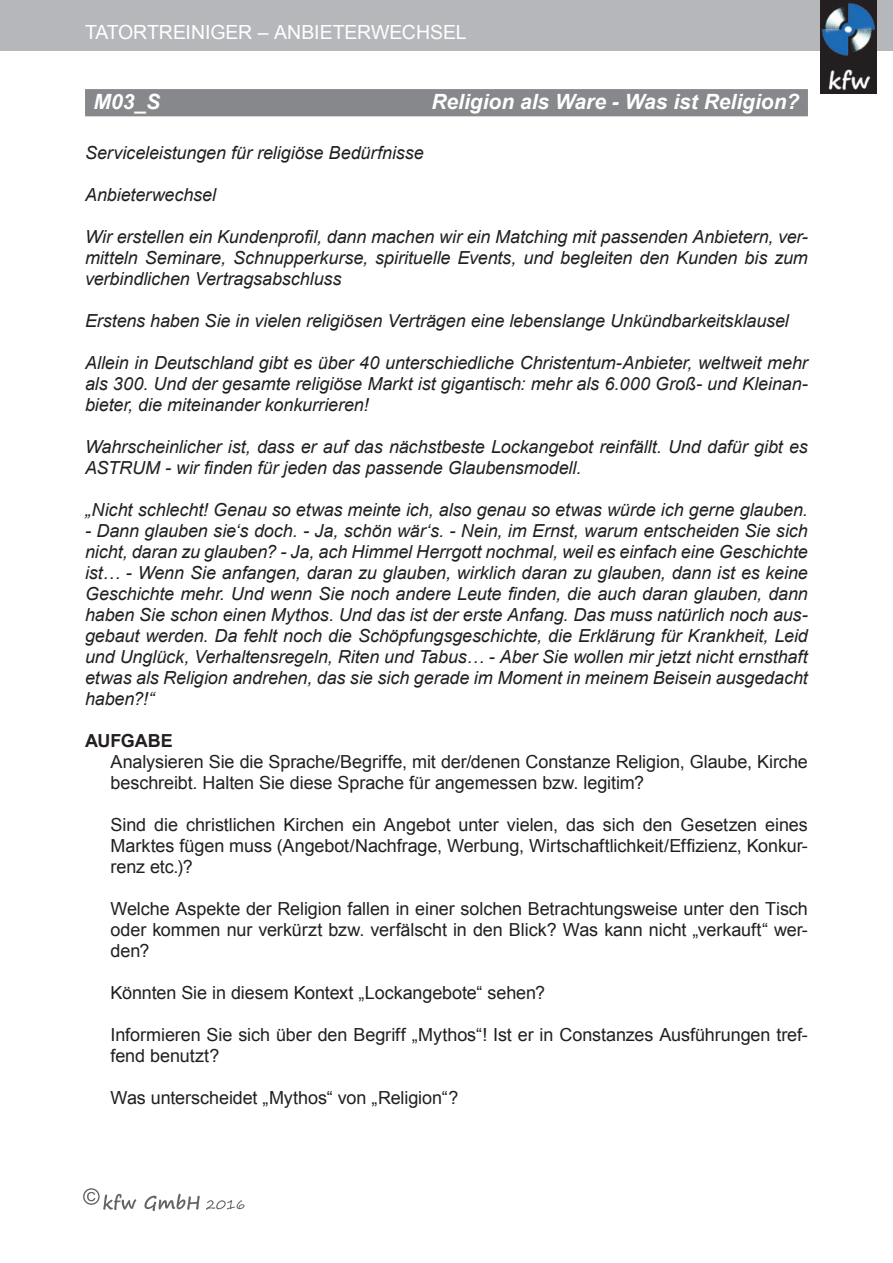
<style>
.page{position:relative;width:893px;height:1263px;background:#fff}
.page>*{position:absolute;margin:0;border:0;box-sizing:border-box;transform-origin:0 0}
.M1-5{font:italic 700 21px "Arial";color:#fff}
.t1{font:19.5px "Arial";letter-spacing:-.005em;color:#fff}
.Standard_Arial_12_14{font:italic 18px/21px "Arial";letter-spacing:-.005em;color:#231f20;text-align:justify}
.Standard_Arial_12_14-2{font:18px/21px "Arial";letter-spacing:-.005em;color:#231f20}
.Standard_Arial_12_14-3{font:700 18px "Arial";letter-spacing:-.005em;color:#231f20}
</style>
<div class="page">
<svg style="left:83px;top:1188px;width:162px;height:23px"></svg>
<div style="left:0;top:0;width:893px;height:51px;background:#b6b7bb"></div>
<img style="left:820px;top:0;width:56px;height:94px">
<div style="left:85px;top:89px;width:723px;height:24px;background:#86888b"></div>
<div style="left:85px;top:109px;width:723px;height:7px;background:#86888b"></div>
<p class="t1" style="left:85px;top:19px;width:383px">TATORTREINIGER – ANBIETERWECHSEL</p>
<p class="M1-5" style="left:94px;top:87px;width:68px">M03_S</p>
<p class="M1-5" style="left:431px;top:87px;width:369px">Religion als Ware - Was ist Religion?</p>
<p class="Standard_Arial_12_14" style="left:85px;top:142px;width:340px">Serviceleistungen für religiöse Bedürfnisse</p>
<p class="Standard_Arial_12_14" style="left:85px;top:184px;width:133px">Anbieterwechsel</p>
<p class="Standard_Arial_12_14" style="left:85px;top:226px;width:724px">Wir erstellen ein Kundenprofil, dann machen wir ein Matching mit passenden Anbietern, ver&shy;mitteln Seminare, Schnupperkurse, spirituelle Events, und begleiten den Kunden bis zum verbindlichen Vertragsabschluss</p>
<p class="Standard_Arial_12_14" style="left:85px;top:310px;width:705px">Erstens haben Sie in vielen religiösen Verträgen eine lebenslange Unkündbarkeitsklausel</p>
<p class="Standard_Arial_12_14" style="left:85px;top:352px;width:724px">Allein in Deutschland gibt es über 40 unterschiedliche Christentum-Anbieter, weltweit mehr als 300. Und der gesamte religiöse Markt ist gigantisch: mehr als 6.000 Groß- und Kleinan&shy;bieter, die miteinander konkurrieren!</p>
<p class="Standard_Arial_12_14" style="left:85px;top:436px;width:724px">Wahrscheinlicher ist, dass er auf das nächstbeste Lockangebot reinfällt. Und dafür gibt es<br>ASTRUM - wir finden für jeden das passende Glaubensmodell.</p>
<p class="Standard_Arial_12_14" style="left:85px;top:499px;width:724px">„Nicht schlecht! Genau so etwas meinte ich, also genau so etwas würde ich gerne glauben.</p>
<p class="Standard_Arial_12_14" style="left:85px;top:520px;width:724px">- Dann glauben sie‘s doch. - Ja, schön wär‘s. - Nein, im Ernst, warum entscheiden Sie sich nicht, daran zu glauben? - Ja, ach Himmel Herrgott nochmal, weil es einfach eine Geschichte ist… - Wenn Sie anfangen, daran zu glauben, wirklich daran zu glauben, dann ist es keine Geschichte mehr. Und wenn Sie noch andere Leute finden, die auch daran glauben, dann haben Sie schon einen Mythos. Und das ist der erste Anfang. Das muss natürlich noch aus&shy;gebaut werden. Da fehlt noch die Schöpfungsgeschichte, die Erklärung für Krankheit, Leid und Unglück, Verhaltensregeln, Riten und Tabus… - Aber Sie wollen mir jetzt nicht ernsthaft etwas als Religion andrehen, das sie sich gerade im Moment in meinem Beisein ausgedacht haben?!“</p>
<p class="Standard_Arial_12_14-3" style="left:85px;top:729px;width:89px">AUFGABE</p>
<p class="Standard_Arial_12_14-2" style="left:111px;top:751px;width:699px">Analysieren Sie die Sprache/Begriffe, mit der/denen Constanze Religion, Glaube, Kirche beschreibt. Halten Sie diese Sprache für angemessen bzw. legitim?</p>
<p class="Standard_Arial_12_14-2" style="left:111px;top:814px;width:699px;text-align:justify">Sind die christlichen Kirchen ein Angebot unter vielen, das sich den Gesetzen eines Marktes fügen muss (Angebot/Nachfrage, Werbung, Wirtschaftlichkeit/Effizienz, Konkur&shy;renz etc.)?</p>
<p class="Standard_Arial_12_14-2" style="left:111px;top:898px;width:699px;text-align:justify">Welche Aspekte der Religion fallen in einer solchen Betrachtungsweise unter den Tisch oder kommen nur verkürzt bzw. verfälscht in den Blick? Was kann nicht „verkauft“ wer&shy;den?</p>
<p class="Standard_Arial_12_14-2" style="left:111px;top:982px;width:436px">Könnten Sie in diesem Kontext „Lockangebote“ sehen?</p>
<p class="Standard_Arial_12_14-2" style="left:111px;top:1024px;width:699px">Informieren Sie sich über den Begriff „Mythos“! Ist er in Constanzes Ausführungen tref&shy;fend benutzt?</p>
<p class="Standard_Arial_12_14-2" style="left:111px;top:1087px;width:349px">Was unterscheidet „Mythos“ von „Religion“?</p>
</div>
